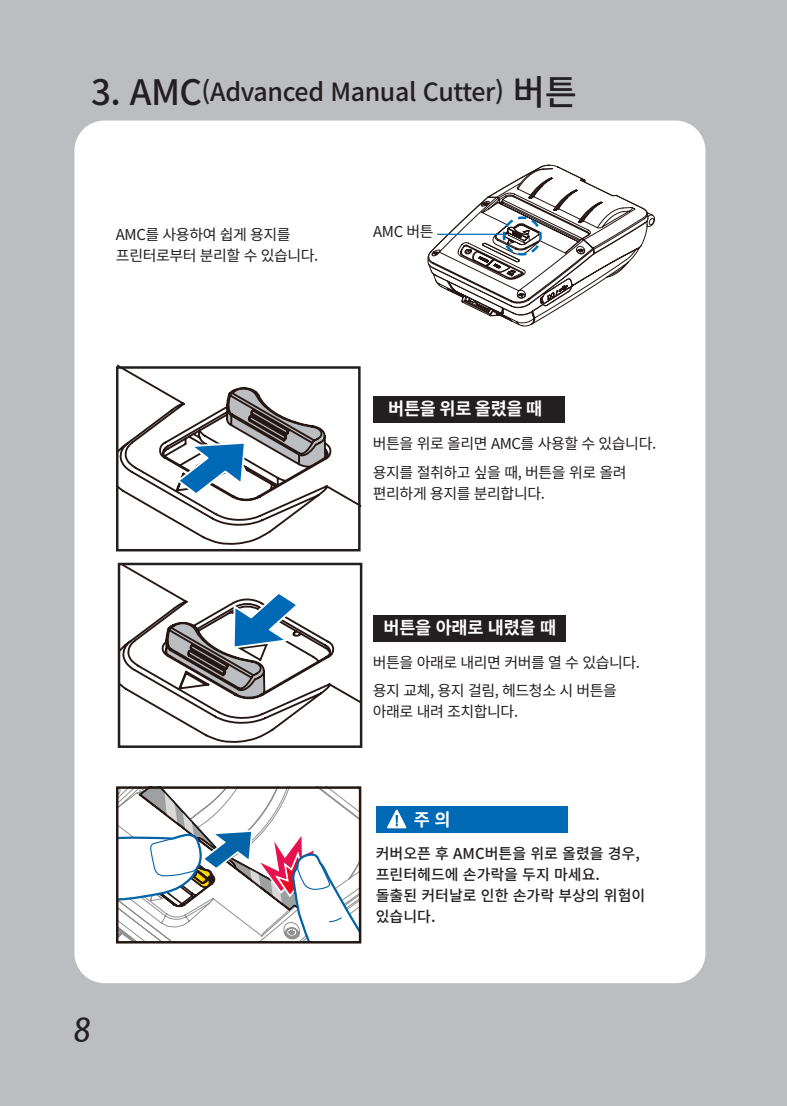
<style>
.page{position:relative;width:787px;height:1106px;background:#fff}
.page>*{position:absolute;margin:0;border:0;box-sizing:border-box;transform-origin:0 0}
.t1{font:condensed 35px "Frutiger";color:#231f20}
.t2{font:500 25px "Noto Sans CJ Kkr";letter-spacing:-.015em;color:#231f20}
.t3{font:700 17.5px "Noto Sans CJ Kkr";letter-spacing:-.015em;color:#fff}
.t4{font:15px/28px "Noto Sans CJ Kkr";letter-spacing:-.03em;color:#231f20}
.t5{font:500 15px/21px "Noto Sans CJ Kkr";color:#231f20}
.s1{font-size:35px}
</style>
<div class="page">
<div style="left:0;top:0;width:765px;height:1106px;background:#bcbdc0"></div>
<div style="left:74px;top:120px;width:631px;height:863px;background:#fff;border-radius:30px"></div>
<div style="left:765px;top:0;width:22px;height:1106px;background:#bcbdc0"></div>
<svg style="left:427px;top:166px;width:227px;height:159px"></svg>
<hr style="left:437px;top:234px;width:66px;height:1px;background:#0072bc">
<svg style="left:117px;top:364px;width:244px;height:188px"></svg>
<div style="left:116px;top:366px;width:244px;height:185px;border:2px solid #231f20"></div>
<svg style="left:175px;top:383px;width:150px;height:113px"></svg>
<div style="left:373px;top:396px;width:191px;height:26px;background:#231f20"></div>
<svg style="left:121px;top:565px;width:238px;height:178px"></svg>
<div style="left:118px;top:562px;width:244px;height:186px;border:2px solid #231f20"></div>
<svg style="left:166px;top:590px;width:134px;height:112px"></svg>
<div style="left:373px;top:615px;width:193px;height:27px;background:#231f20"></div>
<svg style="left:117px;top:786px;width:242px;height:156px"></svg>
<div style="left:376px;top:805px;width:191px;height:27px;background:#0069b5"></div>
<svg style="left:387px;top:809px;width:20px;height:19px"></svg>
<h2 class="t2" style="left:91px;top:78px;width:487px"><span class="s1">3. AMC</span>(Advanced Manual Cutter) <span class="s1">버튼</span></h2>
<p class="t4" style="left:116px;top:224px;width:204px;line-height:21px">AMC를 사용하여 쉽게 용지를 프린터로부터 분리할 수 있습니다.</p>
<p class="t4" style="left:373px;top:218px;width:62px">AMC 버튼</p>
<p class="t3" style="left:388px;top:399px;width:155px">버튼을 위로 올렸을 때</p>
<p class="t4" style="left:373px;top:430px;width:285px">버튼을 위로 올리면 AMC를 사용할 수 있습니다. 용지를 절취하고 싶을 때, 버튼을 위로 올려</p>
<p class="t4" style="left:373px;top:479px;width:173px">편리하게 용지를 분리합니다.</p>
<p class="t3" style="left:383px;top:618px;width:174px">버튼을 아래로 내렸을 때</p>
<p class="t4" style="left:373px;top:649px;width:268px">버튼을 아래로 내리면 커버를 열 수 있습니다. 용지 교체, 용지 걸림, 헤드청소 시 버튼을</p>
<p class="t4" style="left:373px;top:698px;width:147px">아래로 내려 조치합니다.</p>
<h1 class="t1" style="left:73px;top:1009px;width:23px">8</h1>
<p class="t3" style="left:414px;top:809px;width:38px">주 의</p>
<p class="t5" style="left:376px;top:843px;width:271px">커버오픈 후 AMC버튼을 위로 올렸을 경우, 프린터헤드에 손가락을 두지 마세요.<br>돌출된 커터날로 인한 손가락 부상의 위험이 있습니다.</p>
</div>
